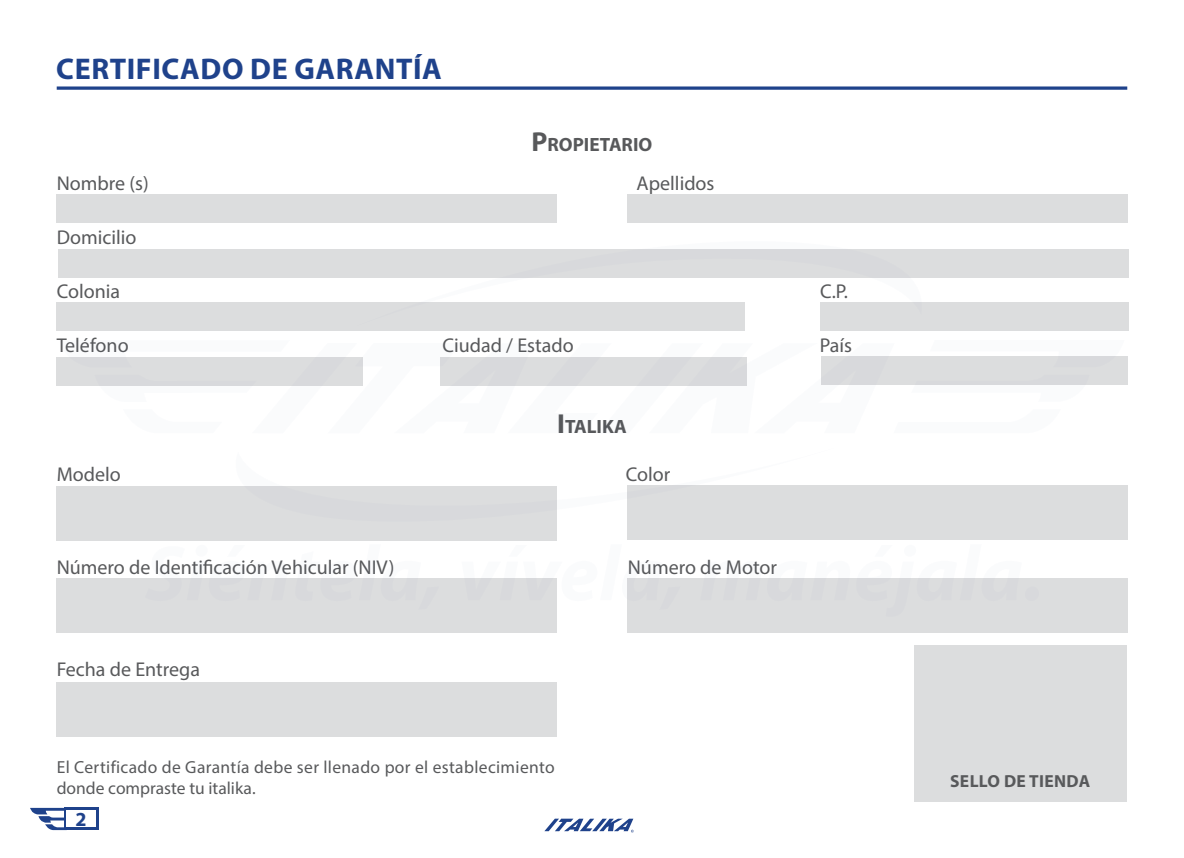
<style>
.page{position:relative;width:1184px;height:858px;background:#fff}
.page>*{position:absolute;margin:0;border:0;box-sizing:border-box;transform-origin:0 0}
.t1{font:700 30px "Myriad Pro";letter-spacing:.02em;color:#1f428b}
.t2{font:20px "Myriad Pro";color:#58595b}
.t3{font:700 20px "Myriad Pro";color:#1f428b}
.t4{font:700 19.25px "Myriad Pro";color:#58595b}
.t5{font:17.5px/21px "Myriad Pro";letter-spacing:.02em;color:#58595b}
.t6{font:700 17.5px "Myriad Pro";letter-spacing:.02em;color:#58595b}
.s1{font-size:27.5px}
</style>
<div class="page">
<svg style="left:544px;top:818px;width:89px;height:14px"></svg>
<svg style="left:57px;top:86px;width:1070px;height:4px;background:#4864a0"></svg>
<svg style="left:30px;top:807px;width:34px;height:23px"></svg>
<div style="left:64px;top:807px;width:34px;height:23px;background:#1f428b"></div>
<div style="left:66px;top:810px;width:30px;height:17px;background:#fff"></div>
<div style="left:627px;top:194px;width:500px;height:29px;background:#dcddde"></div>
<div style="left:56px;top:194px;width:500px;height:28px;background:#dcddde"></div>
<div style="left:57px;top:485px;width:500px;height:55px;background:#dcddde"></div>
<div style="left:914px;top:645px;width:212px;height:156px;background:#dcddde"></div>
<div style="left:57px;top:578px;width:500px;height:55px;background:#dcddde"></div>
<div style="left:57px;top:681px;width:500px;height:55px;background:#dcddde"></div>
<div style="left:627px;top:485px;width:500px;height:54px;background:#dcddde"></div>
<div style="left:627px;top:578px;width:500px;height:54px;background:#dcddde"></div>
<svg style="left:59px;top:249px;width:1065px;height:237px"></svg>
<div style="left:1024px;top:586px;width:15px;height:15px;background:#d8d9dc;border-radius:50%"></div>
<h1 class="t1" style="left:56px;top:50px;width:280px">CERTIFICADO DE GARA</h1>
<h1 class="t1" style="left:375px;top:50px;width:38px">NTÍA</h1>
<p class="t4" style="left:531px;top:131px;width:122px"><span class="s1">P</span>ROPIETARIO</p>
<p class="t2" style="left:57px;top:170px;width:94px">Nombre (s)</p>
<p class="t2" style="left:636px;top:170px;width:79px">Apellidos</p>
<p class="t2" style="left:57px;top:224px;width:81px">Domicilio</p>
<p class="t2" style="left:57px;top:278px;width:65px">Colonia</p>
<p class="t2" style="left:820px;top:278px;width:29px">C.P.</p>
<p class="t2" style="left:57px;top:332px;width:73px">Teléfono</p>
<p class="t2" style="left:442px;top:332px;width:133px">Ciudad / Estado</p>
<p class="t2" style="left:819px;top:332px;width:34px">País</p>
<p class="t4" style="left:557px;top:413px;width:71px"><span class="s1">I</span>TALIKA</p>
<p class="t2" style="left:57px;top:461px;width:66px">Modelo</p>
<p class="t2" style="left:625px;top:461px;width:46px">Color</p>
<p class="t2" style="left:57px;top:554px;width:339px">Número de Identificación Vehicular (NIV)</p>
<p class="t2" style="left:628px;top:554px;width:151px">Número de Motor</p>
<p class="t2" style="left:57px;top:656px;width:145px">Fecha de Entrega</p>
<p class="t5" style="left:57px;top:755px;width:499px">El Certificado de Garantía debe ser llenado por el establecimiento donde compraste tu italika.</p>
<p class="t3" style="left:76px;top:806px;width:13px">2</p>
<p class="t6" style="left:950px;top:770px;width:31px">SELLO</p>
<p class="t6" style="left:1004px;top:770px;width:85px">DE TIENDA</p>
</div>
